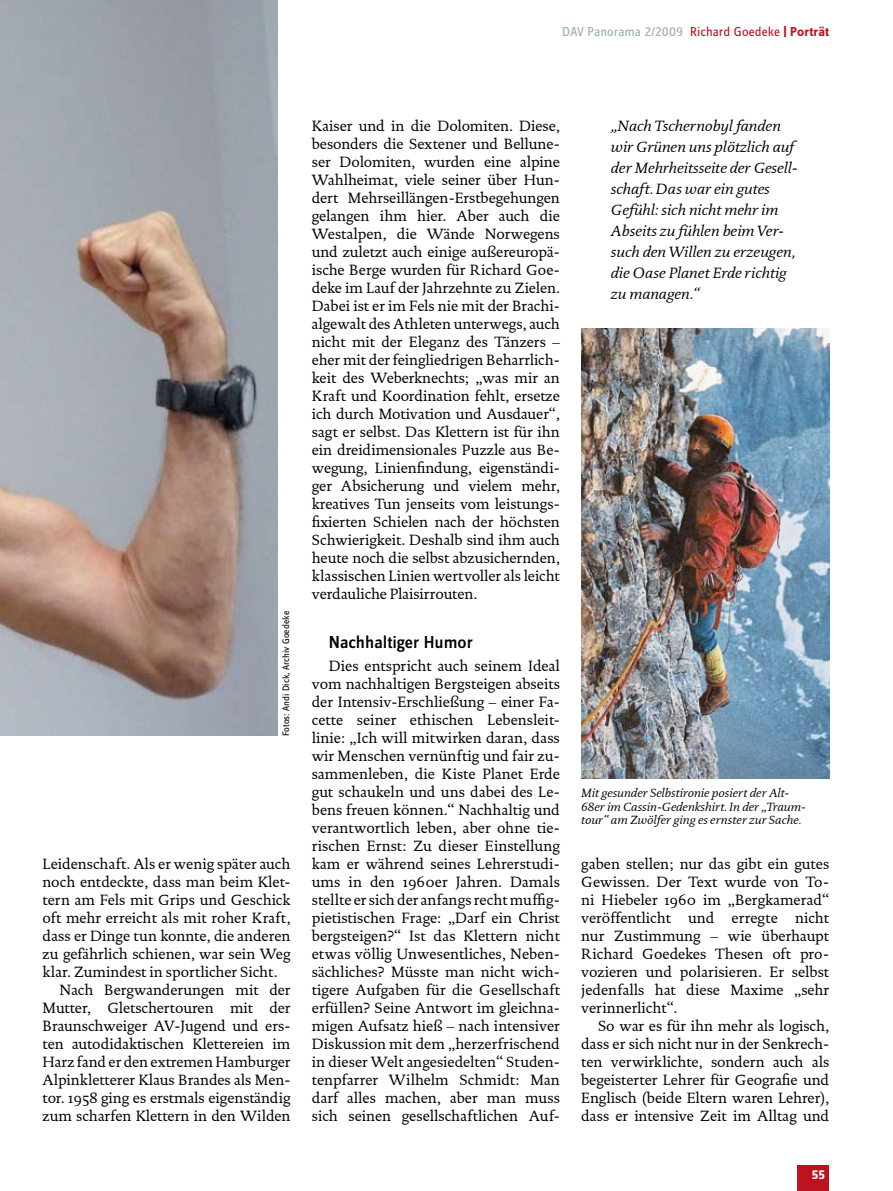
<style>
.page{position:relative;width:893px;height:1191px;background:#fff}
.page>*{position:absolute;margin:0;border:0;box-sizing:border-box;transform-origin:0 0}
.t1{font:500 18px "Zine Sans Dis";color:#000}
.t2{font:15px/18px "DTL Documenta ST";letter-spacing:-.005em;color:#000;text-align:justify}
.t3{font:italic 15px/21px "DTL Documenta ST";color:#000}
.t4{font:13.5px "Zine Sans Dis";color:#9baeb3}
.t5{font:700 13.5px "Zine Sans Dis";color:#fff}
.t6{font:italic 12px/13.5px "DTL Documenta ST";color:#000}
.t7{font:9.75px "Zine Sans Dis";color:#000}
.s1{color:#bd1220}
.s2{font-weight:700;color:#bd1220}
</style>
<div class="page">
<img style="left:0;top:0;width:278px;height:736px">
<img style="left:581px;top:329px;width:248px;height:450px">
<div style="left:797px;top:1165px;width:32px;height:26px;background:#bd1220"></div>
<p class="t4" style="left:562px;top:25px;width:268px">DAV Panorama 2/2009 <span class="s1">Richard Goedeke</span> <span class="s2">| Porträt</span></p>
<p class="t7" style="left:281px;top:736px;width:126px;rotate:-90deg">Fotos: Andi Dick, Archiv Goedeke</p>
<p class="t2" style="left:43px;top:855px;width:249px">Leidenschaft. Als er wenig später auch</p>
<p class="t2" style="left:43px;top:873px;width:250px">noch entdeckte, dass man beim Klet-</p>
<p class="t2" style="left:43px;top:891px;width:250px">tern am Fels mit Grips und Geschick</p>
<p class="t2" style="left:43px;top:909px;width:250px">oft mehr erreicht als mit roher Kraft,</p>
<p class="t2" style="left:43px;top:927px;width:250px">dass er Dinge tun konnte, die anderen</p>
<p class="t2" style="left:43px;top:945px;width:250px">zu gefährlich schienen, war sein Weg</p>
<p class="t2" style="left:43px;top:963px;width:236px">klar. Zumindest in sportlicher Sicht.</p>
<p class="t2" style="left:60px;top:981px;width:232px">Nach Bergwanderungen mit der</p>
<p class="t2" style="left:43px;top:999px;width:249px">Mutter, Gletschertouren mit der</p>
<p class="t2" style="left:43px;top:1017px;width:249px">Braunschweiger AV-Jugend und ers-</p>
<p class="t2" style="left:43px;top:1035px;width:249px">ten autodidaktischen Klettereien im</p>
<p class="t2" style="left:43px;top:1053px;width:249px">Harz fand er den extremen Hamburger</p>
<p class="t2" style="left:43px;top:1071px;width:250px">Alpinkletterer Klaus Brandes als Men-</p>
<p class="t2" style="left:43px;top:1089px;width:250px">tor. 1958 ging es erstmals eigenständig</p>
<p class="t2" style="left:43px;top:1107px;width:250px">zum scharfen Klettern in den Wilden</p>
<p class="t2" style="left:312px;top:117px;width:250px">Kaiser und in die Dolomiten. Diese, besonders die Sextener und Bellune&shy;ser Dolomiten, wurden eine alpine Wahlheimat, viele seiner über Hun&shy;dert Mehrseillängen-Erstbegehungen gelangen ihm hier. Aber auch die Westalpen, die Wände Norwegens und zuletzt auch einige außereuropä&shy;ische Berge wurden für Richard Goe&shy;deke im Lauf der Jahrzehnte zu Zielen.<br>Dabei ist er im Fels nie mit der Brachi&shy;algewalt des Athleten unterwegs, auch nicht mit der Eleganz des Tänzers – eher mit der feingliedrigen Beharrlich&shy;keit des Weberknechts; „was mir an Kraft und Koordination fehlt, ersetze ich durch Motivation und Ausdauer“, sagt er selbst. Das Klettern ist für ihn ein dreidimensionales Puzzle aus Be&shy;wegung, Linienfindung, eigenständi&shy;ger Absicherung und vielem mehr, kreatives Tun jenseits vom leistungs&shy;fixierten Schielen nach der höchsten Schwierigkeit. Deshalb sind ihm auch heute noch die selbst abzusichernden, klassischen Linien wertvoller als leicht verdauliche Plaisirrouten.</p>
<p class="t1" style="left:329px;top:633px;width:146px">Nachhaltiger Humor</p>
<p class="t2" style="left:312px;top:657px;width:250px;text-indent:17px">Dies entspricht auch seinem Ideal vom nachhaltigen Bergsteigen abseits der Intensiv-Erschließung – einer Fa&shy;cette seiner ethischen Lebensleit&shy;linie: „Ich will mitwirken daran, dass wir Menschen vernünftig und fair zu&shy;sammenleben, die Kiste Planet Erde gut schaukeln und uns dabei des Le&shy;bens freuen können.“ Nachhaltig und verantwortlich leben, aber ohne tie&shy;rischen Ernst: Zu dieser Einstellung kam er während seines Lehrerstudi&shy;ums in den 1960er Jahren. Damals stellte er sich der anfangs recht muffig&shy;pietistischen Frage: „Darf ein Christ bergsteigen?“ Ist das Klettern nicht etwas völlig Unwesentliches, Neben&shy;sächliches? Müsste man nicht wich&shy;tigere Aufgaben für die Gesellschaft erfüllen? Seine Antwort im gleichna&shy;migen Aufsatz hieß – nach intensiver Diskussion mit dem „herzerfrischend in dieser Welt angesiedelten“ Studen&shy;tenpfarrer Wilhelm Schmidt: Man darf alles machen, aber man muss sich seinen gesellschaftlichen Auf-</p>
<p class="t3" style="left:611px;top:115px;width:189px">„Nach Tschernobyl fanden wir Grünen uns plötzlich auf der Mehrheitsseite der Gesell&shy;schaft. Das war ein gutes<br>Gefühl: sich nicht mehr im<br>Abseits zu fühlen beim Ver&shy;such den Willen zu erzeugen, die Oase Planet Erde richtig zu managen.“</p>
<p class="t6" style="left:581px;top:786px;width:226px">Mit gesunder Selbstironie posiert der Alt-<br>68er im Cassin-Gedenkshirt. In der „Traum&shy;tour“ am Zwölfer ging es ernster zur Sache.</p>
<p class="t2" style="left:581px;top:855px;width:250px">gaben stellen; nur das gibt ein gutes Gewissen. Der Text wurde von To&shy;ni Hiebeler 1960 im „Bergkamerad“ veröffentlicht und erregte nicht nur Zustimmung – wie überhaupt Richard Goedekes Thesen oft pro&shy;vozieren und polarisieren. Er selbst jedenfalls hat diese Maxime „sehr verinnerlicht“.</p>
<p class="t2" style="left:581px;top:1017px;width:250px;text-indent:17px">So war es für ihn mehr als logisch, dass er sich nicht nur in der Senkrech&shy;ten verwirklichte, sondern auch als begeisterter Lehrer für Geografie und Englisch (beide Eltern waren Lehrer), dass er intensive Zeit im Alltag und</p>
<p class="t5" style="left:812px;top:1167px;width:15px">55</p>
</div>
